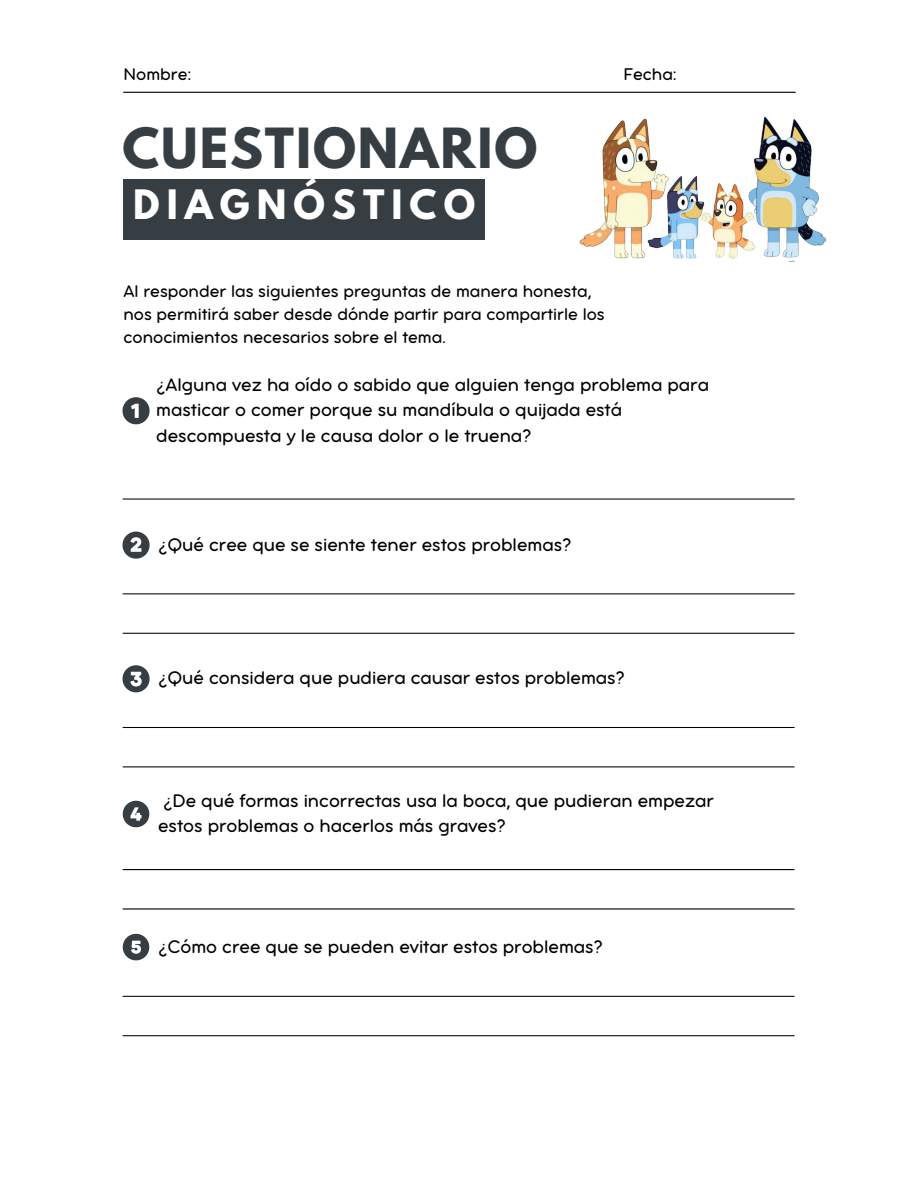
<style>
.page{position:relative;width:918px;height:1188px;background:#fff}
.page>*{position:absolute;margin:0;border:0;box-sizing:border-box;transform-origin:0 0}
.t1{font:700 49.05px "League Spartan";letter-spacing:.04em;color:#363e44}
.t2{font:700 36px "League Spartan";letter-spacing:.195em;color:#fff}
.t3{font:19.8px/25.3px "Aristotelica Pro Tx";color:#000}
.t4{font:18.3px/23.2px "Aristotelica Pro Tx";color:#000}
</style>
<div class="page">
<hr style="left:124px;top:92px;width:671px;height:1px;background:#000">
<svg style="left:122px;top:397px;width:28px;height:27px"></svg>
<hr style="left:123px;top:499px;width:671px;height:1px;background:#000">
<hr style="left:123px;top:593px;width:671px;height:1px;background:#000">
<hr style="left:123px;top:633px;width:671px;height:1px;background:#000">
<svg style="left:122px;top:532px;width:28px;height:27px"></svg>
<hr style="left:123px;top:727px;width:671px;height:1px;background:#000">
<hr style="left:123px;top:766px;width:671px;height:1px;background:#000">
<svg style="left:122px;top:665px;width:28px;height:27px"></svg>
<hr style="left:123px;top:869px;width:671px;height:1px;background:#000">
<hr style="left:123px;top:908px;width:671px;height:2px;background:#000">
<svg style="left:123px;top:801px;width:26px;height:26px"></svg>
<hr style="left:123px;top:996px;width:671px;height:1px;background:#000">
<hr style="left:123px;top:1035px;width:671px;height:1px;background:#000">
<svg style="left:123px;top:934px;width:26px;height:26px"></svg>
<div style="left:124px;top:179px;width:361px;height:60px;background:#363e44"></div>
<img style="left:579px;top:116px;width:247px;height:146px">
<p class="t4" style="left:124px;top:65px;width:69px">Nombre:</p>
<p class="t4" style="left:624px;top:65px;width:55px">Fecha:</p>
<p class="t1" style="left:122px;top:124px;width:417px">CUESTIONARIO</p>
<h3 class="t2" style="left:133px;top:186px;width:343px">DIAGNÓSTICO</h3>
<h3 class="t4" style="left:124px;top:281px;width:483px">Al responder las siguientes preguntas de manera honesta, nos permitirá saber desde dónde partir para compartirle los conocimientos necesarios sobre el tema.</h3>
<p class="t3" style="left:156px;top:374px;width:554px">¿Alguna vez ha oído o sabido que alguien tenga problema para masticar o comer porque su mandíbula o quijada está descompuesta y le causa dolor o le truena?</p>
<p class="t3" style="left:158px;top:533px;width:415px">¿Qué cree que se siente tener estos problemas?</p>
<h1 class="t3" style="left:158px;top:667px;width:468px">¿Qué considera que pudiera causar estos problemas?</h1>
<h2 class="t3" style="left:158px;top:790px;width:557px">¿De qué formas incorrectas usa la boca, que pudieran empezar estos problemas o hacerlos más graves?</h2>
<p class="t3" style="left:158px;top:935px;width:446px">¿Cómo cree que se pueden evitar estos problemas?</p>
</div>
